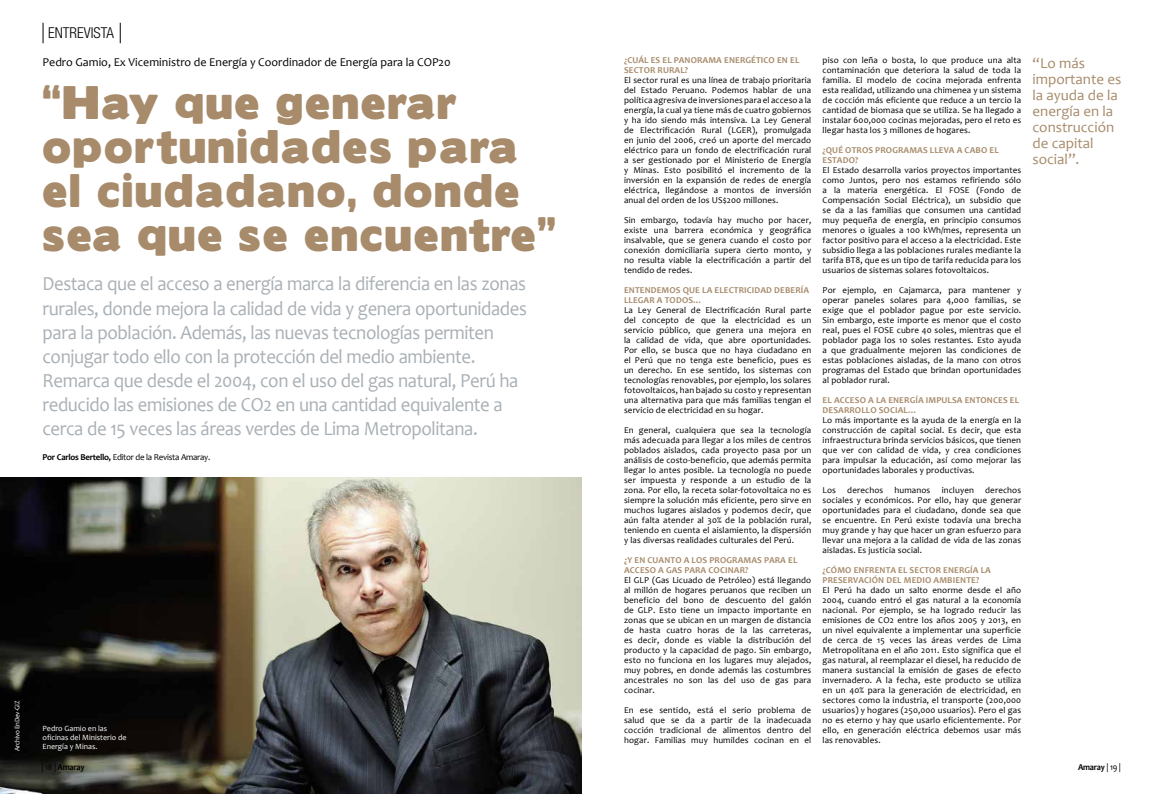
<style>
.page{position:relative;width:1163px;height:794px;background:#fff}
.page>*{position:absolute;margin:0;border:0;box-sizing:border-box;transform-origin:0 0}
.t1{font:42px/44px "Boris Black Bloxx";letter-spacing:.05em;color:#a78b6b}
.t2{font:20px/24px "Candara";letter-spacing:-.02em;color:#a9b0b5;scale:.94 1}
.t3{font:15px/16px "Candara";color:#a78b6b}
.t4{font:300 condensed 15px "Helvetica Neue LT Std";color:#000}
.t5{font:12px "Candara";color:#000}
.t6{font:9px/10px "Candara";letter-spacing:.015em;color:#000;text-align:justify}
.t7{font:700 9px/10px "Candara";letter-spacing:.015em;color:#a78b6b}
.t8{font:9px "Candara";letter-spacing:-.03em;color:#000}
.t9{font:700 9px "Candara";letter-spacing:-.02em;color:#000;scale:.93 1}
.t10{font:8px/9px "Candara";color:#fff}
.t11{font:7px "Candara";letter-spacing:-.03em;color:#fff}
.s1{font-weight:700}
.s2{font-weight:400}
</style>
<div class="page">
<img style="left:0;top:478px;width:581px;height:316px">
<svg style="left:120px;top:23px;width:1px;height:20px"></svg>
<svg style="left:43px;top:23px;width:1px;height:20px"></svg>
<p class="t11" style="left:13px;top:751px;width:52px;rotate:-90deg">Archivo EnDev-GIZ</p>
<h3 class="t4" style="left:48px;top:25px;width:67px">ENTREVISTA</h3>
<p class="t7" style="left:624px;top:55px;width:177px">¿CUÁL ES EL PANORAMA ENERGÉTICO EN EL<br>SECTOR RURAL?</p>
<p class="t6" style="left:624px;top:75px;width:189px">El sector rural es una línea de trabajo prioritaria del Estado Peruano. Podemos hablar de una política agresiva de inversiones para el acceso a la energía, la cual ya tiene más de cuatro gobiernos y ha ido siendo más intensiva. La Ley General de Electrificación Rural (LGER), promulgada en junio del 2006, creó un aporte del mercado eléctrico para un fondo de electrificación rural a ser gestionado por el Ministerio de Energía y Minas. Esto posibilitó el incremento de la inversión en la expansión de redes de energía eléctrica, llegándose a montos de inversión anual del orden de los US$200 millones.</p>
<p class="t6" style="left:624px;top:215px;width:189px">Sin embargo, todavía hay mucho por hacer, existe una barrera económica y geográfica insalvable, que se genera cuando el costo por conexión domiciliaria supera cierto monto, y no resulta viable la electrificación a partir del tendido de redes.</p>
<p class="t7" style="left:624px;top:285px;width:187px">ENTENDEMOS QUE LA ELECTRICIDAD DEBERÍA<br>LLEGAR A TODOS…</p>
<p class="t6" style="left:624px;top:305px;width:189px">La Ley General de Electrificación Rural parte del concepto de que la electricidad es un servicio público, que genera una mejora en la calidad de vida, que abre oportunidades.<br>Por ello, se busca que no haya ciudadano en el Perú que no tenga este beneficio, pues es un derecho. En ese sentido, los sistemas con tecnologías renovables, por ejemplo, los solares fotovoltaicos, han bajado su costo y representan una alternativa para que más familias tengan el servicio de electricidad en su hogar.</p>
<p class="t6" style="left:624px;top:425px;width:189px">En general, cualquiera que sea la tecnología más adecuada para llegar a los miles de centros poblados aislados, cada proyecto pasa por un análisis de costo-beneficio, que además permita llegar lo antes posible. La tecnología no puede ser impuesta y responde a un estudio de la zona. Por ello, la receta solar-fotovoltaica no es siempre la solución más eficiente, pero sirve en muchos lugares aislados y podemos decir, que aún falta atender al 30% de la población rural, teniendo en cuenta el aislamiento, la dispersión y las diversas realidades culturales del Perú.</p>
<p class="t7" style="left:624px;top:555px;width:175px">¿Y EN CUANTO A LOS PROGRAMAS PARA EL<br>ACCESO A GAS PARA COCINAR?</p>
<p class="t6" style="left:624px;top:575px;width:189px">El GLP (Gas Licuado de Petróleo) está llegando al millón de hogares peruanos que reciben un beneficio del bono de descuento del galón de GLP. Esto tiene un impacto importante en zonas que se ubican en un margen de distancia de hasta cuatro horas de la las carreteras, es decir, donde es viable la distribución del producto y la capacidad de pago. Sin embargo, esto no funciona en los lugares muy alejados, muy pobres, en donde además las costumbres ancestrales no son las del uso de gas para cocinar.</p>
<p class="t6" style="left:624px;top:705px;width:189px">En ese sentido, está el serio problema de salud que se da a partir de la inadecuada cocción tradicional de alimentos dentro del hogar. Familias muy humildes cocinan en el</p>
<p class="t6" style="left:822px;top:55px;width:200px">piso con leña o bosta, lo que produce una alta contaminación que deteriora la salud de toda la familia. El modelo de cocina mejorada enfrenta esta realidad, utilizando una chimenea y un sistema de cocción más eficiente que reduce a un tercio la cantidad de biomasa que se utiliza. Se ha llegado a instalar 600,000 cocinas mejoradas, pero el reto es llegar hasta los 3 millones de hogares.</p>
<p class="t7" style="left:822px;top:145px;width:177px">¿QUÉ OTROS PROGRAMAS LLEVA A CABO EL<br>ESTADO?</p>
<p class="t6" style="left:822px;top:165px;width:200px">El Estado desarrolla varios proyectos importantes como Juntos, pero nos estamos refiriendo sólo a la materia energética. El FOSE (Fondo de Compensación Social Eléctrica), un subsidio que se da a las familias que consumen una cantidad muy pequeña de energía, en principio consumos menores o iguales a 100 kWh/mes, representa un factor positivo para el acceso a la electricidad. Este subsidio llega a las poblaciones rurales mediante la tarifa BT8, que es un tipo de tarifa reducida para los usuarios de sistemas solares fotovoltaicos.</p>
<p class="t6" style="left:822px;top:285px;width:200px">Por ejemplo, en Cajamarca, para mantener y operar paneles solares para 4,000 familias, se exige que el poblador pague por este servicio.<br>Sin embargo, este importe es menor que el costo real, pues el FOSE cubre 40 soles, mientras que el poblador paga los 10 soles restantes. Esto ayuda a que gradualmente mejoren las condiciones de estas poblaciones aisladas, de la mano con otros programas del Estado que brindan oportunidades al poblador rural.</p>
<p class="t7" style="left:822px;top:395px;width:198px">EL ACCESO A LA ENERGÍA IMPULSA ENTONCES EL<br>DESARROLLO SOCIAL…</p>
<p class="t6" style="left:822px;top:415px;width:200px">Lo más importante es la ayuda de la energía en la construcción de capital social. Es decir, que esta infraestructura brinda servicios básicos, que tienen que ver con calidad de vida, y crea condiciones para impulsar la educación, así como mejorar las oportunidades laborales y productivas.</p>
<p class="t6" style="left:822px;top:485px;width:15px">Los</p>
<p class="t6" style="left:847px;top:485px;width:37px">derechos</p>
<h3 class="t5" style="left:43px;top:55px;width:409px">Pedro Gamio, Ex Viceministro de Energía y Coordinador de Energía para la COP20</h3>
<h3 class="t3" style="left:1032px;top:55px;width:90px">“Lo más importante es la ayuda de la energía en la construcción de capital social”.</h3>
<h1 class="t1" style="left:43px;top:82px;width:515px">“Hay que generar oportunidades para el ciudadano, donde sea que se encuentre”</h1>
<p class="t2" style="left:43px;top:272px;width:516px">Destaca que el acceso a energía marca la diferencia en las zonas rurales, donde mejora la calidad de vida y genera oportunidades para la población. Además, las nuevas tecnologías permiten conjugar todo ello con la protección del medio ambiente.<br>Remarca que desde el 2004, con el uso del gas natural, Perú ha reducido las emisiones de CO2 en una cantidad equivalente a cerca de 15 veces las áreas verdes de Lima Metropolitana.</p>
<p class="t8" style="left:43px;top:451px;width:169px"><span class="s1">Por Carlos Bertello,</span> Editor de la Revista Amaray.</p>
<p class="t6" style="left:822px;top:485px;width:200px;text-indent:72px">humanos incluyen derechos sociales y económicos. Por ello, hay que generar oportunidades para el ciudadano, donde sea que se encuentre. En Perú existe todavía una brecha muy grande y hay que hacer un gran esfuerzo para llevar una mejora a la calidad de vida de las zonas aisladas. Es justicia social.</p>
<p class="t7" style="left:822px;top:565px;width:170px">¿CÓMO ENFRENTA EL SECTOR ENERGÍA LA<br>PRESERVACIÓN DEL MEDIO AMBIENTE?</p>
<p class="t6" style="left:822px;top:585px;width:200px">El Perú ha dado un salto enorme desde el año 2004, cuando entró el gas natural a la economía nacional. Por ejemplo, se ha logrado reducir las emisiones de CO2 entre los años 2005 y 2013, en un nivel equivalente a implementar una superficie de cerca de 15 veces las áreas verdes de Lima Metropolitana en el año 2011. Esto significa que el gas natural, al reemplazar el diesel, ha reducido de manera sustancial la emisión de gases de efecto invernadero. A la fecha, este producto se utiliza en un 40% para la generación de electricidad, en sectores como la industria, el transporte (200,000 usuarios) y hogares (250,000 usuarios). Pero el gas no es eterno y hay que usarlo eficientemente. Por ello, en generación eléctrica debemos usar más las renovables.</p>
<p class="t10" style="left:43px;top:723px;width:85px">Pedro Gamio en las oficinas del Ministerio de<br>Energía y Minas.</p>
<p class="t9" style="left:42px;top:761px;width:48px"><span class="s2">| 18 |</span> Amaray</p>
<p class="t9" style="left:1077px;top:761px;width:48px">Amaray <span class="s2">| 19 |</span></p>
</div>
